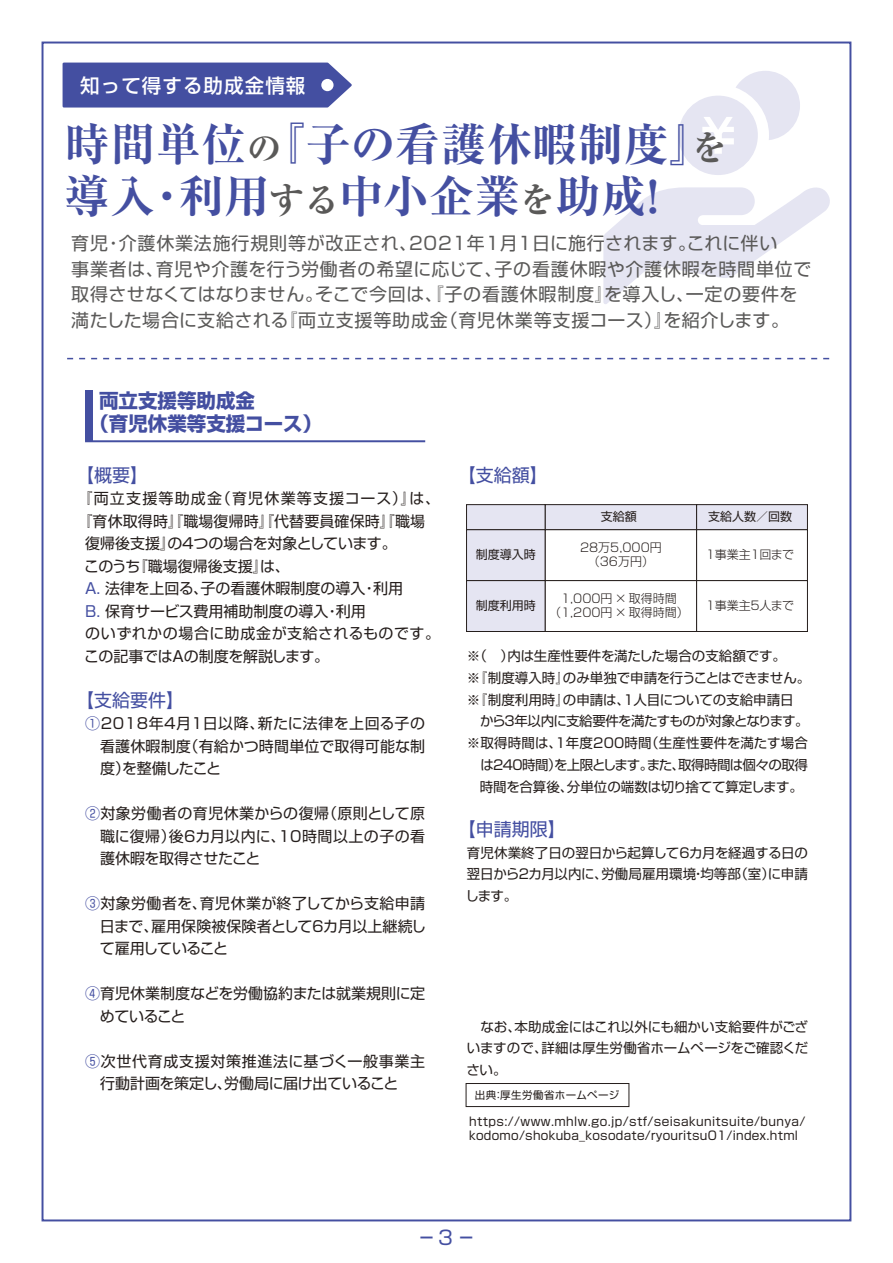
<style>
.page{position:relative;width:893px;height:1263px;background:#fff}
.page>*{position:absolute;margin:0;border:0;box-sizing:border-box;transform-origin:0 0}
.t1{font:700 expanded 45px/52.2px "Ryumin Pro";letter-spacing:.015em;color:#444fa1}
.t2{font:700 19.5px/22.5px "Shin Go Pro";color:#444fa1}
.t3{font:500 19.5px "Shin Go Pro";letter-spacing:.055em;color:#fff}
.t4{font:19.5px "Shin Go Pro";color:#444fa1;scale:.7 1}
.t5{font:18px/25.5px "Shin Go Pro";letter-spacing:.045em;color:#5a5958}
.t6{font:18px "Shin Go Pro";color:#444fa1}
.t7{font:15px/22.5px "Shin Go Pro";color:#251e1c;text-align:justify}
.t8{font:15px "Shin Go Pro";letter-spacing:-.02em;color:#251e1c}
.t9{font:15px "Shin Go Pro";letter-spacing:.08em;color:#251e1c}
.t10{font:15px "Shin Go Pro";letter-spacing:.04em;color:#251e1c}
.t11{font:13.5px/21.8px "Shin Go Pro";letter-spacing:-.015em;color:#251e1c;text-align:justify}
.t12{font:13.5px "Shin Go Pro";letter-spacing:-.045em;color:#251e1c}
.t13{font:13.5px "Shin Go Pro";letter-spacing:.015em;color:#251e1c}
.t14{font:13.5px "Shin Go Pro";letter-spacing:-.055em;color:#251e1c}
.t15{font:12px/14.2px "Shin Go Pro";letter-spacing:.02em;color:#251e1c}
.t16{font:300 12px/14.4px "Shin Go Pro";color:#251e1c;text-align:center}
.t17{font:300 12px "Shin Go Pro";letter-spacing:-.055em;color:#251e1c}
.t18{font:10.5px "Shin Go Pro";letter-spacing:.05em;color:#251e1c}
.s1{font-size:34.5px;color:#5a5958}
.s2{color:#444fa1}
</style>
<div class="page">
<svg style="left:603px;top:187px;width:227px;height:117px"></svg>
<svg style="left:678px;top:71px;width:122px;height:104px"></svg>
<svg style="left:62px;top:62px;width:290px;height:46px"></svg>
<div style="left:321px;top:79px;width:13px;height:12px;background:#fff;border-radius:50%"></div>
<div style="left:85px;top:390px;width:8px;height:51px;background:#444fa1"></div>
<hr style="left:85px;top:440px;width:340px;height:2px;background:#444fa1">
<div style="left:466px;top:504px;width:80px;height:26px;background:#e5e5f2;border:1px solid #251e1c"></div>
<div style="left:545px;top:504px;width:152px;height:26px;background:#e5e5f2;border:1px solid #251e1c"></div>
<div style="left:466px;top:529px;width:80px;height:52px;background:#e5e5f2;border:1px solid #251e1c"></div>
<div style="left:545px;top:529px;width:152px;height:52px;background:#fff;border:1px solid #251e1c"></div>
<div style="left:696px;top:504px;width:112px;height:26px;background:#e5e5f2;border:1px solid #251e1c"></div>
<div style="left:696px;top:529px;width:112px;height:52px;background:#fff;border:1px solid #251e1c"></div>
<div style="left:466px;top:580px;width:80px;height:52px;background:#e5e5f2;border:1px solid #251e1c"></div>
<div style="left:545px;top:580px;width:152px;height:52px;background:#fff;border:1px solid #251e1c"></div>
<div style="left:696px;top:580px;width:112px;height:52px;background:#fff;border:1px solid #251e1c"></div>
<div style="left:466px;top:1083px;width:163px;height:24px;border:1px solid #251e1c"></div>
<svg style="left:67px;top:358px;width:762px;height:1px"></svg>
<h2 class="t3" style="left:80px;top:70px;width:227px">知って得する助成金情報</h2>
<h1 class="t1" style="left:64px;top:115px;width:664px">時間単位<span class="s1">の</span>『子の看護休暇制度』<span class="s1">を</span>導入・利用<span class="s1">する</span>中小企業<span class="s1">を</span>助成！</h1>
<p class="t5" style="left:71px;top:228px;width:742px">育児・介護休業法施行規則等が改正され、2021年１月１日に施行されます。これに伴い<br>事業者は、育児や介護を行う労働者の希望に応じて、子の看護休暇や介護休暇を時間単位で取得させなくてはなりません。そこで今回は、『子の看護休暇制度』を導入し、一定の要件を満たした場合に支給される『両立支援等助成金（育児休業等支援コース）』を紹介します。</p>
<h2 class="t2" style="left:89px;top:387px;width:234px;text-indent:10px">両立支援等助成金<br>（育児休業等支援コース）</h2>
<p class="t6" style="left:76px;top:460px;width:74px">【概要】</p>
<p class="t9" style="left:78px;top:486px;width:364px">『両立支援等助成金（育児休業等支援コース）』は、</p>
<p class="t7" style="left:78px;top:508px;width:349px">『育休取得時』『職場復帰時』『代替要員確保時』『職場</p>
<p class="t8" style="left:85px;top:531px;width:313px">復帰後支援』の４つの場合を対象としています。</p>
<p class="t7" style="left:84px;top:553px;width:207px">このうち『職場復帰後支援』は、</p>
<p class="t7" style="left:85px;top:575px;width:320px"><span class="s2">A.</span> 法律を上回る、子の看護休暇制度の導入・利用</p>
<p class="t7" style="left:85px;top:598px;width:282px"><span class="s2">B.</span> 保育サービス費用補助制度の導入・利用</p>
<p class="t10" style="left:85px;top:621px;width:357px">のいずれかの場合に助成金が支給されるものです。</p>
<p class="t8" style="left:84px;top:644px;width:246px">この記事ではAの制度を解説します。</p>
<p class="t6" style="left:76px;top:685px;width:110px">【支給要件】</p>
<p class="t7" style="left:100px;top:710px;width:327px;text-indent:-15px"><span class="s2">①</span>2018年４月１日以降、新たに法律を上回る子の看護休暇制度（有給かつ時間単位で取得可能な制度）を整備したこと</p>
<p class="t7" style="left:100px;top:800px;width:327px;text-indent:-15px"><span class="s2">②</span>対象労働者の育児休業からの復帰（原則として原職に復帰）後6カ月以内に、10時間以上の子の看護休暇を取得させたこと</p>
<p class="t7" style="left:100px;top:890px;width:328px;text-indent:-15px"><span class="s2">③</span>対象労働者を、育児休業が終了してから支給申請日まで、雇用保険被保険者として６カ月以上継続して雇用していること</p>
<p class="t7" style="left:100px;top:980px;width:327px;text-indent:-15px"><span class="s2">④</span>育児休業制度などを労働協約または就業規則に定めていること</p>
<p class="t7" style="left:100px;top:1048px;width:327px;text-indent:-15px"><span class="s2">⑤</span>次世代育成支援対策推進法に基づく一般事業主行動計画を策定し、労働局に届け出ていること</p>
<p class="t6" style="left:458px;top:460px;width:91px">【支給額】</p>
<p class="t15" style="left:601px;top:508px;width:37px">支給額</p>
<p class="t15" style="left:708px;top:508px;width:85px">支給人数／回数</p>
<p class="t17" style="left:704px;top:545px;width:91px">１事業主１回まで</p>
<p class="t17" style="left:704px;top:596px;width:91px">１事業主５人まで</p>
<p class="t16" style="left:580px;top:539px;width:83px">28万5,000円（36万円）</p>
<p class="t15" style="left:476px;top:546px;width:61px">制度導入時</p>
<p class="t15" style="left:476px;top:597px;width:61px">制度利用時</p>
<p class="t16" style="left:549px;top:590px;width:141px">1,000円 × 取得時間（1,200円 × 取得時間）</p>
<p class="t11" style="left:467px;top:643px;width:345px;text-align:left">※（　）内は生産性要件を満たした場合の支給額です。<br>※『制度導入時』のみ単独で申請を行うことはできません。※『制度利用時』の申請は、１人目についての支給申請日</p>
<p class="t14" style="left:480px;top:710px;width:330px">から３年以内に支給要件を満たすものが対象となります。</p>
<p class="t13" style="left:467px;top:732px;width:342px">※取得時間は、１年度200時間（生産性要件を満たす場合</p>
<p class="t12" style="left:480px;top:753px;width:329px">は240時間）を上限とします。また、取得時間は個々の取得</p>
<p class="t11" style="left:480px;top:774px;width:325px">時間を合算後、分単位の端数は切り捨てて算定します。</p>
<p class="t6" style="left:458px;top:814px;width:109px">【申請期限】</p>
<p class="t11" style="left:466px;top:840px;width:344px">育児休業終了日の翌日から起算して６カ月を経過する日の翌日から２カ月以内に、労働局雇用環境・均等部（室）に申請します。</p>
<p class="t11" style="left:466px;top:1014px;width:343px">　なお、本助成金にはこれ以外にも細かい支給要件がございますので、詳細は厚生労働省ホームページをご確認ください。</p>
<p class="t18" style="left:475px;top:1086px;width:146px">出典：厚生労働省ホームページ</p>
<p class="t15" style="left:469px;top:1113px;width:338px">https://www.mhlw.go.jp/stf/seisakunitsuite/bunya/ kodomo/shokuba_kosodate/ryouritsu01/index.html</p>
<h2 class="t4" style="left:420px;top:1221px;width:77px">ー 3 ー</h2>
</div>
